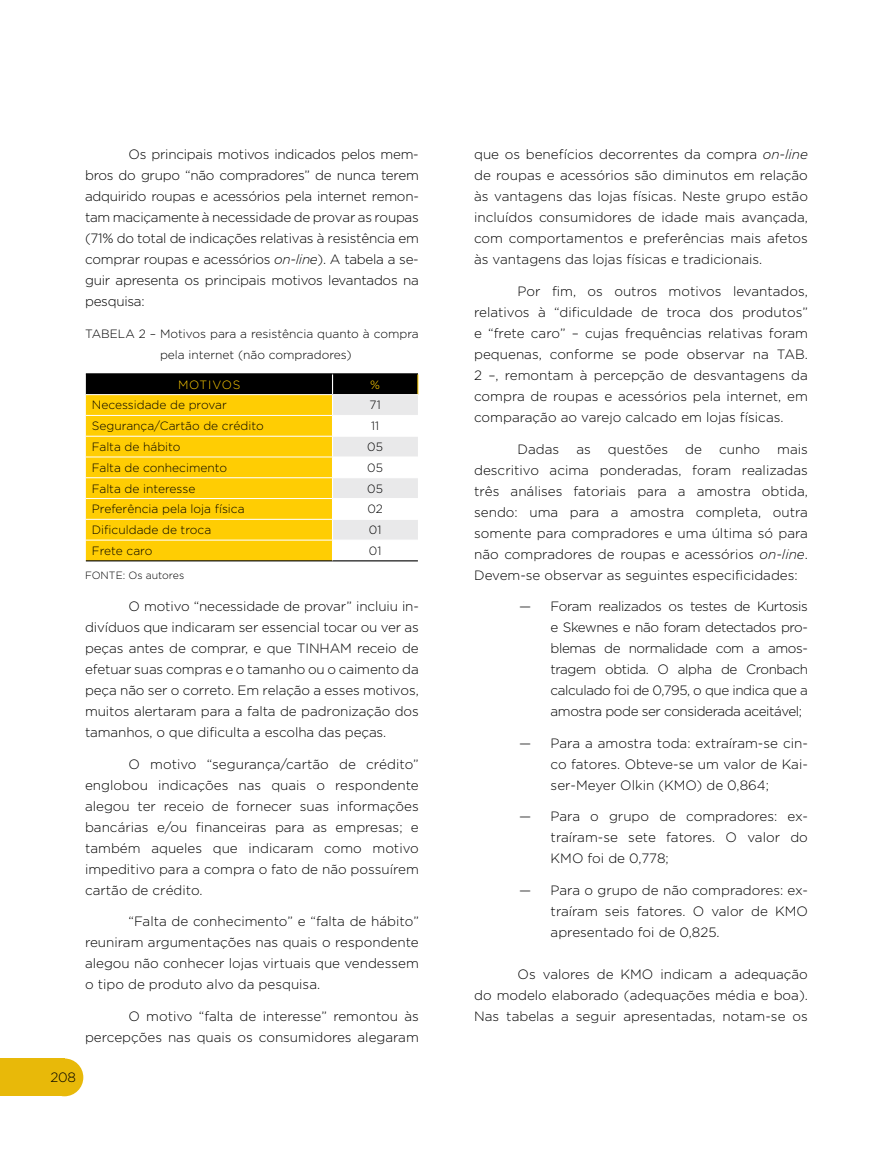
<style>
.page{position:relative;width:893px;height:1149px;background:#fff}
.page>*{position:absolute;margin:0;border:0;box-sizing:border-box;transform-origin:0 0}
.t1{font:300 13.5px/21px "Gotham";color:#000;text-align:justify}
.t2{font:300 12px/21px "Gotham";color:#000}
.t3{font:300 12px "Gotham";letter-spacing:.065em;color:#ffcd03}
.t4{font:300 10.5px "Gotham";color:#000}
.s1{font-style:italic}
</style>
<div class="page">
<div style="left:0;top:1058px;width:64px;height:37px;background:#e8b909"></div>
<div style="left:46px;top:1058px;width:37px;height:37px;background:#e8b909;border-radius:50%"></div>
<hr style="left:86px;top:373px;width:247px;height:1px;background:#000">
<hr style="left:333px;top:373px;width:85px;height:1px;background:#000">
<hr style="left:86px;top:560px;width:247px;height:1px;background:#000">
<hr style="left:333px;top:560px;width:85px;height:1px;background:#000">
<svg style="left:86px;top:374px;width:333px;height:186px;background:#e0bf3d"></svg>
<hr style="left:86px;top:394px;width:246px;height:1px;background:#fff">
<hr style="left:86px;top:415px;width:247px;height:1px;background:#fff">
<hr style="left:333px;top:415px;width:85px;height:1px;background:#fff">
<hr style="left:86px;top:435px;width:247px;height:1px;background:#fff">
<hr style="left:333px;top:435px;width:85px;height:1px;background:#fff">
<hr style="left:86px;top:456px;width:247px;height:1px;background:#fff">
<hr style="left:333px;top:456px;width:85px;height:1px;background:#fff">
<hr style="left:86px;top:477px;width:247px;height:1px;background:#fff">
<hr style="left:333px;top:477px;width:85px;height:1px;background:#fff">
<hr style="left:86px;top:498px;width:247px;height:1px;background:#fff">
<hr style="left:333px;top:498px;width:85px;height:1px;background:#fff">
<hr style="left:86px;top:519px;width:247px;height:1px;background:#fff">
<hr style="left:333px;top:519px;width:85px;height:1px;background:#fff">
<hr style="left:86px;top:539px;width:247px;height:1px;background:#fff">
<hr style="left:333px;top:539px;width:85px;height:1px;background:#fff">
<hr style="left:333px;top:394px;width:85px;height:1px;background:#fff">
<p class="t1" style="left:85px;top:144px;width:335px;text-indent:43px">Os principais motivos indicados pelos mem&shy;bros do grupo “não compradores” de nunca terem adquirido roupas e acessórios pela internet remon&shy;tam maciçamente à necessidade de provar as roupas (71% do total de indicações relativas à resistência em comprar roupas e acessórios <span class="s1">on-line</span>). A tabela a se&shy;guir apresenta os principais motivos levantados na pesquisa:</p>
<p class="t2" style="left:160px;top:323px;width:260px;text-indent:-75px">TABELA 2 – Motivos para a resistência quanto à compra pela internet (não compradores)</p>
<p class="t3" style="left:178px;top:378px;width:64px">MOTIVOS</p>
<p class="t3" style="left:370px;top:378px;width:11px">%</p>
<p class="t2" style="left:92px;top:394px;width:136px">Necessidade de provar</p>
<p class="t2" style="left:370px;top:394px;width:13px">71</p>
<p class="t2" style="left:92px;top:415px;width:173px">Segurança/Cartão de crédito</p>
<p class="t2" style="left:371px;top:415px;width:10px">11</p>
<p class="t2" style="left:92px;top:436px;width:90px">Falta de hábito</p>
<p class="t2" style="left:367px;top:436px;width:17px">05</p>
<p class="t2" style="left:92px;top:456px;width:137px">Falta de conhecimento</p>
<p class="t2" style="left:367px;top:456px;width:17px">05</p>
<p class="t2" style="left:92px;top:477px;width:105px">Falta de interesse</p>
<p class="t2" style="left:367px;top:477px;width:17px">05</p>
<p class="t2" style="left:92px;top:498px;width:154px">Preferência pela loja física</p>
<p class="t2" style="left:367px;top:498px;width:17px">02</p>
<p class="t2" style="left:92px;top:519px;width:121px">Dificuldade de troca</p>
<p class="t2" style="left:369px;top:519px;width:14px">01</p>
<p class="t2" style="left:92px;top:540px;width:62px">Frete caro</p>
<p class="t2" style="left:369px;top:540px;width:14px">01</p>
<p class="t4" style="left:85px;top:570px;width:101px">FONTE: Os autores</p>
<p class="t1" style="left:85px;top:595px;width:335px;text-indent:43px">O motivo “necessidade de provar” incluiu in&shy;divíduos que indicaram ser essencial tocar ou ver as peças antes de comprar, e que TINHAM receio de efetuar suas compras e o tamanho ou o caimento da peça não ser o correto. Em relação a esses motivos, muitos alertaram para a falta de padronização dos tamanhos, o que dificulta a escolha das peças.</p>
<p class="t1" style="left:85px;top:753px;width:335px;text-indent:43px">O motivo “segurança/cartão de crédito” englobou indicações nas quais o respondente alegou ter receio de fornecer suas informações bancárias e/ou financeiras para as empresas; e também aqueles que indicaram como motivo impeditivo para a compra o fato de não possuírem cartão de crédito.</p>
<p class="t1" style="left:85px;top:910px;width:335px;text-indent:43px">“Falta de conhecimento” e “falta de hábito” reuniram argumentações nas quais o respondente alegou não conhecer lojas virtuais que vendessem o tipo de produto alvo da pesquisa.</p>
<p class="t1" style="left:85px;top:1005px;width:335px;text-align:right">O motivo “falta de interesse” remontou às percepções nas quais os consumidores alegaram</p>
<p class="t1" style="left:51px;top:1066px;width:27px">208</p>
<p class="t1" style="left:474px;top:144px;width:335px">que os benefícios decorrentes da compra <span class="s1">on-line </span>de roupas e acessórios são diminutos em relação às vantagens das lojas físicas. Neste grupo estão incluídos consumidores de idade mais avançada, com comportamentos e preferências mais afetos às vantagens das lojas físicas e tradicionais.</p>
<p class="t1" style="left:474px;top:280px;width:335px;text-indent:43px">Por fim, os outros motivos levantados, relativos à “dificuldade de troca dos produtos” e “frete caro” – cujas frequências relativas foram pequenas, conforme se pode observar na TAB.<br>2 –, remontam à percepção de desvantagens da compra de roupas e acessórios pela internet, em comparação ao varejo calcado em lojas físicas.</p>
<p class="t1" style="left:518px;top:438px;width:43px">Dadas</p>
<p class="t1" style="left:576px;top:438px;width:16px">as</p>
<p class="t1" style="left:608px;top:438px;width:62px">questões</p>
<p class="t1" style="left:685px;top:438px;width:18px">de</p>
<p class="t1" style="left:719px;top:438px;width:43px">cunho</p>
<p class="t1" style="left:474px;top:438px;width:335px;text-indent:303px">mais descritivo acima ponderadas, foram realizadas três análises fatoriais para a amostra obtida, sendo: uma para a amostra completa, outra somente para compradores e uma última só para não compradores de roupas e acessórios <span class="s1">on-line</span>.<br>Devem-se observar as seguintes especificidades:</p>
<p class="t1" style="left:551px;top:595px;width:259px;text-indent:-31px">— Foram realizados os testes de Kurtosis e Skewnes e não foram detectados pro&shy;blemas de normalidade com a amos&shy;tragem obtida. O alpha de Cronbach calculado foi de 0,795, o que indica que a amostra pode ser considerada aceitável;</p>
<p class="t1" style="left:551px;top:732px;width:259px;text-indent:-31px">— Para a amostra toda: extraíram-se cin&shy;co fatores. Obteve-se um valor de Kai&shy;ser-Meyer Olkin (KMO) de 0,864;</p>
<p class="t1" style="left:551px;top:805px;width:259px;text-indent:-31px">— Para o grupo de compradores: ex&shy;traíram-se sete fatores. O valor do KMO foi de 0,778;</p>
<p class="t1" style="left:551px;top:879px;width:259px;text-indent:-31px">— Para o grupo de não compradores: ex&shy;traíram seis fatores. O valor de KMO apresentado foi de 0,825.</p>
<p class="t1" style="left:474px;top:963px;width:335px;text-indent:43px">Os valores de KMO indicam a adequação do modelo elaborado (adequações média e boa).<br>Nas tabelas a seguir apresentadas, notam-se os</p>
</div>
